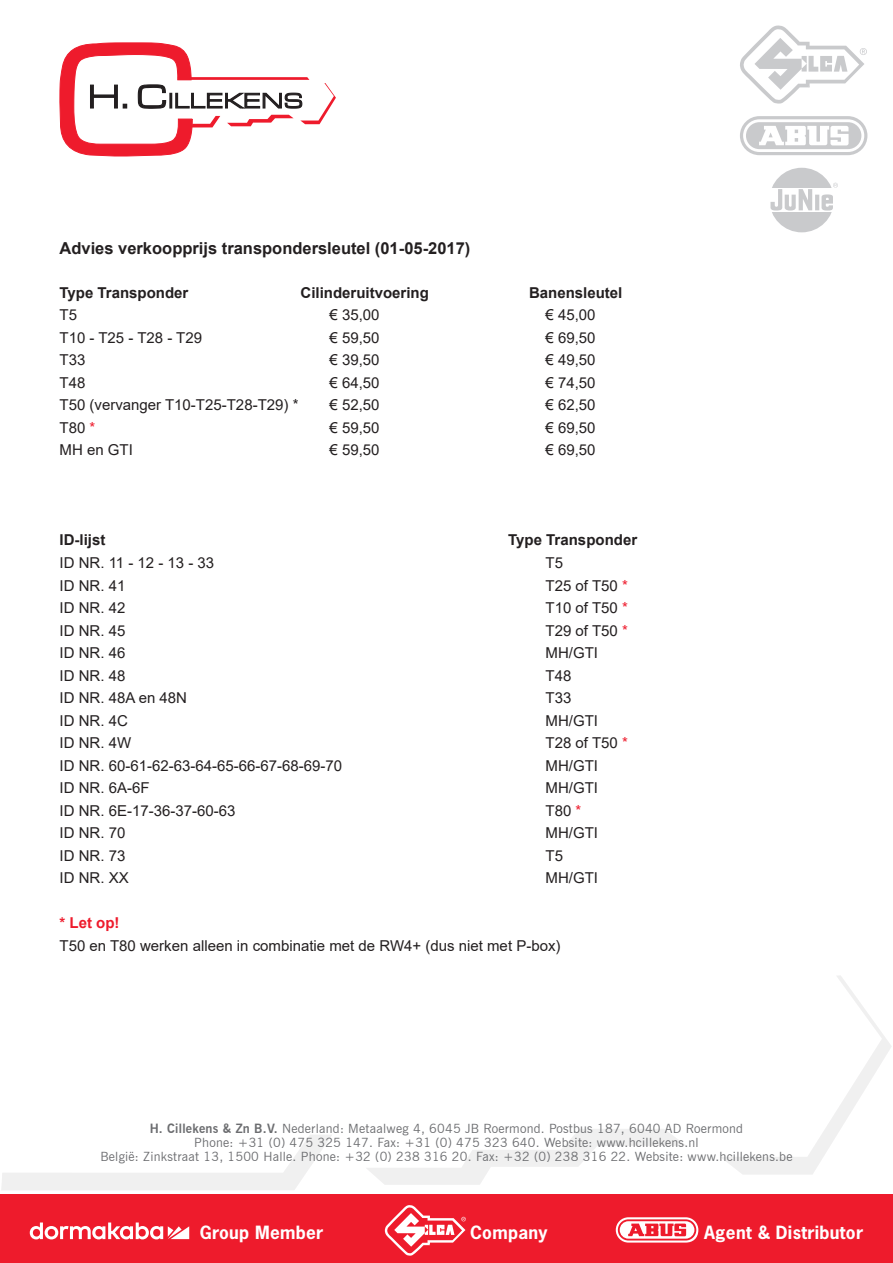
<style>
.page{position:relative;width:893px;height:1263px;background:#fff}
.page>*{position:absolute;margin:0;border:0;box-sizing:border-box;transform-origin:0 0}
.t1{font:700 17.25px "News Gothic Std";letter-spacing:.02em;color:#fff}
.t2{font:700 16.5px "Arial";color:#231f20}
.t3{font:15px "Arial";color:#231f20}
.t4{font:700 15px "Arial";color:#231f20}
.t5{font:700 15px "Arial";color:#ee1b2c}
.t6{font:12.75px/14.2px "News Gothic";letter-spacing:.02em;color:#6c6d70;text-align:center}
.s1{color:#ee1b2c}
.s2{font-weight:700}
</style>
<div class="page">
<svg style="left:1px;top:1135px;width:331px;height:55px"></svg>
<svg style="left:721px;top:976px;width:170px;height:198px"></svg>
<svg style="left:367px;top:1129px;width:319px;height:56px"></svg>
<div style="left:740px;top:116px;width:127px;height:39px;background:#c9cacc;border-radius:20px"></div>
<svg style="left:743px;top:119px;width:121px;height:33px"></svg>
<svg style="left:740px;top:25px;width:127px;height:79px"></svg>
<svg style="left:833px;top:183px;width:5px;height:5px"></svg>
<hr style="left:789px;top:168px;width:25px;height:2px;background:#bcbdc0">
<hr style="left:784px;top:170px;width:35px;height:3px;background:#bcbdc0">
<hr style="left:780px;top:173px;width:43px;height:3px;background:#bcbdc0">
<hr style="left:777px;top:176px;width:49px;height:3px;background:#bcbdc0">
<hr style="left:775px;top:179px;width:53px;height:3px;background:#bcbdc0">
<hr style="left:773px;top:182px;width:58px;height:3px;background:#bcbdc0">
<hr style="left:772px;top:185px;width:60px;height:2px;background:#bcbdc0">
<hr style="left:771px;top:212px;width:61px;height:3px;background:#bcbdc0">
<hr style="left:773px;top:215px;width:58px;height:3px;background:#bcbdc0">
<hr style="left:775px;top:218px;width:54px;height:3px;background:#bcbdc0">
<hr style="left:777px;top:221px;width:50px;height:2px;background:#bcbdc0">
<hr style="left:780px;top:224px;width:44px;height:2px;background:#bcbdc0">
<hr style="left:783px;top:227px;width:37px;height:2px;background:#bcbdc0">
<hr style="left:788px;top:230px;width:27px;height:2px;background:#bcbdc0">
<hr style="left:815px;top:195px;width:4px;height:15px;background:#c9cacc">
<svg style="left:770px;top:189px;width:42px;height:22px"></svg>
<svg style="left:821px;top:194px;width:12px;height:17px"></svg>
<svg style="left:59px;top:42px;width:277px;height:115px"></svg>
<div style="left:0;top:1195px;width:893px;height:68px;background:#ee1b2c"></div>
<svg style="left:616px;top:1217px;width:82px;height:25px"></svg>
<svg style="left:618px;top:1219px;width:78px;height:21px"></svg>
<svg style="left:384px;top:1205px;width:82px;height:51px"></svg>
<svg style="left:30px;top:1222px;width:159px;height:17px"></svg>
<p class="t2" style="left:60px;top:237px;width:412px">Advies verkoopprijs transpondersleutel (01-05-2017)</p>
<p class="t4" style="left:60px;top:282px;width:130px">Type Transponder</p>
<p class="t4" style="left:301px;top:282px;width:130px">Cilinderuitvoering</p>
<p class="t4" style="left:529px;top:282px;width:95px">Banensleutel</p>
<p class="t3" style="left:60px;top:305px;width:19px">T5</p>
<p class="t3" style="left:330px;top:305px;width:52px">€ 35,00</p>
<p class="t3" style="left:546px;top:305px;width:52px">€ 45,00</p>
<p class="t3" style="left:60px;top:327px;width:144px">T10 - T25 - T28 - T29</p>
<p class="t3" style="left:330px;top:327px;width:52px">€ 59,50</p>
<p class="t3" style="left:546px;top:327px;width:52px">€ 69,50</p>
<p class="t3" style="left:60px;top:350px;width:27px">T33</p>
<p class="t3" style="left:330px;top:350px;width:52px">€ 39,50</p>
<p class="t3" style="left:546px;top:350px;width:52px">€ 49,50</p>
<p class="t3" style="left:60px;top:372px;width:27px">T48</p>
<p class="t3" style="left:330px;top:372px;width:52px">€ 64,50</p>
<p class="t3" style="left:546px;top:372px;width:52px">€ 74,50</p>
<p class="t3" style="left:60px;top:395px;width:240px">T50 (vervanger T10-T25-T28-T29) *</p>
<p class="t3" style="left:330px;top:395px;width:52px">€ 52,50</p>
<p class="t3" style="left:546px;top:395px;width:52px">€ 62,50</p>
<p class="t3" style="left:60px;top:417px;width:37px">T80 <span class="s1">*</span></p>
<p class="t3" style="left:330px;top:417px;width:52px">€ 59,50</p>
<p class="t3" style="left:546px;top:417px;width:52px">€ 69,50</p>
<p class="t3" style="left:60px;top:440px;width:75px">MH en GTI</p>
<p class="t3" style="left:330px;top:440px;width:52px">€ 59,50</p>
<p class="t3" style="left:546px;top:440px;width:52px">€ 69,50</p>
<p class="t4" style="left:60px;top:530px;width:47px">ID-lijst</p>
<p class="t4" style="left:508px;top:530px;width:130px">Type Transponder</p>
<p class="t3" style="left:60px;top:552px;width:156px">ID NR. 11 - 12 - 13 - 33</p>
<p class="t3" style="left:546px;top:552px;width:19px">T5</p>
<p class="t3" style="left:60px;top:575px;width:67px">ID NR. 41</p>
<p class="t3" style="left:546px;top:575px;width:84px">T25 of T50 <span class="s1">*</span></p>
<p class="t3" style="left:60px;top:597px;width:67px">ID NR. 42</p>
<p class="t3" style="left:546px;top:597px;width:84px">T10 of T50 <span class="s1">*</span></p>
<p class="t3" style="left:60px;top:620px;width:67px">ID NR. 45</p>
<p class="t3" style="left:546px;top:620px;width:84px">T29 of T50 <span class="s1">*</span></p>
<p class="t3" style="left:60px;top:642px;width:67px">ID NR. 46</p>
<p class="t3" style="left:546px;top:642px;width:54px">MH/GTI</p>
<p class="t3" style="left:60px;top:665px;width:67px">ID NR. 48</p>
<p class="t3" style="left:546px;top:665px;width:27px">T48</p>
<p class="t3" style="left:60px;top:687px;width:129px">ID NR. 48A en 48N</p>
<p class="t3" style="left:546px;top:687px;width:27px">T33</p>
<p class="t3" style="left:60px;top:710px;width:70px">ID NR. 4C</p>
<p class="t3" style="left:546px;top:710px;width:54px">MH/GTI</p>
<p class="t3" style="left:60px;top:732px;width:73px">ID NR. 4W</p>
<p class="t3" style="left:546px;top:732px;width:84px">T28 of T50 <span class="s1">*</span></p>
<p class="t3" style="left:60px;top:755px;width:284px">ID NR. 60-61-62-63-64-65-66-67-68-69-70</p>
<p class="t3" style="left:546px;top:755px;width:54px">MH/GTI</p>
<p class="t3" style="left:60px;top:777px;width:92px">ID NR. 6A-6F</p>
<p class="t3" style="left:546px;top:777px;width:54px">MH/GTI</p>
<p class="t3" style="left:60px;top:800px;width:177px">ID NR. 6E-17-36-37-60-63</p>
<p class="t3" style="left:546px;top:800px;width:37px">T80 <span class="s1">*</span></p>
<p class="t3" style="left:60px;top:822px;width:67px">ID NR. 70</p>
<p class="t3" style="left:546px;top:822px;width:54px">MH/GTI</p>
<p class="t3" style="left:60px;top:845px;width:67px">ID NR. 73</p>
<p class="t3" style="left:546px;top:845px;width:19px">T5</p>
<p class="t3" style="left:60px;top:867px;width:71px">ID NR. XX</p>
<p class="t3" style="left:546px;top:867px;width:54px">MH/GTI</p>
<p class="t5" style="left:60px;top:912px;width:62px">* Let op!</p>
<p class="t3" style="left:60px;top:935px;width:502px">T50 en T80 werken alleen in combinatie met de RW4+ (dus niet met P-box)</p>
<p class="t6" style="left:100px;top:1121px;width:693px"><span class="s2">H. Cillekens &amp; Zn B.V.</span> Nederland: Metaalweg 4, 6045 JB Roermond. Postbus 187, 6040 AD Roermond<br>Phone: +31 (0) 475 325 147. Fax: +31 (0) 475 323 640. Website: www.hcillekens.nl<br>België: Zinkstraat 13, 1500 Halle. Phone: +32 (0) 238 316 20. Fax: +32 (0) 238 316 22. Website: www.hcillekens.be</p>
<p class="t1" style="left:200px;top:1221px;width:125px">Group Member</p>
<p class="t1" style="left:470px;top:1221px;width:79px">Company</p>
<p class="t1" style="left:704px;top:1221px;width:161px">Agent &amp; Distributor</p>
</div>
